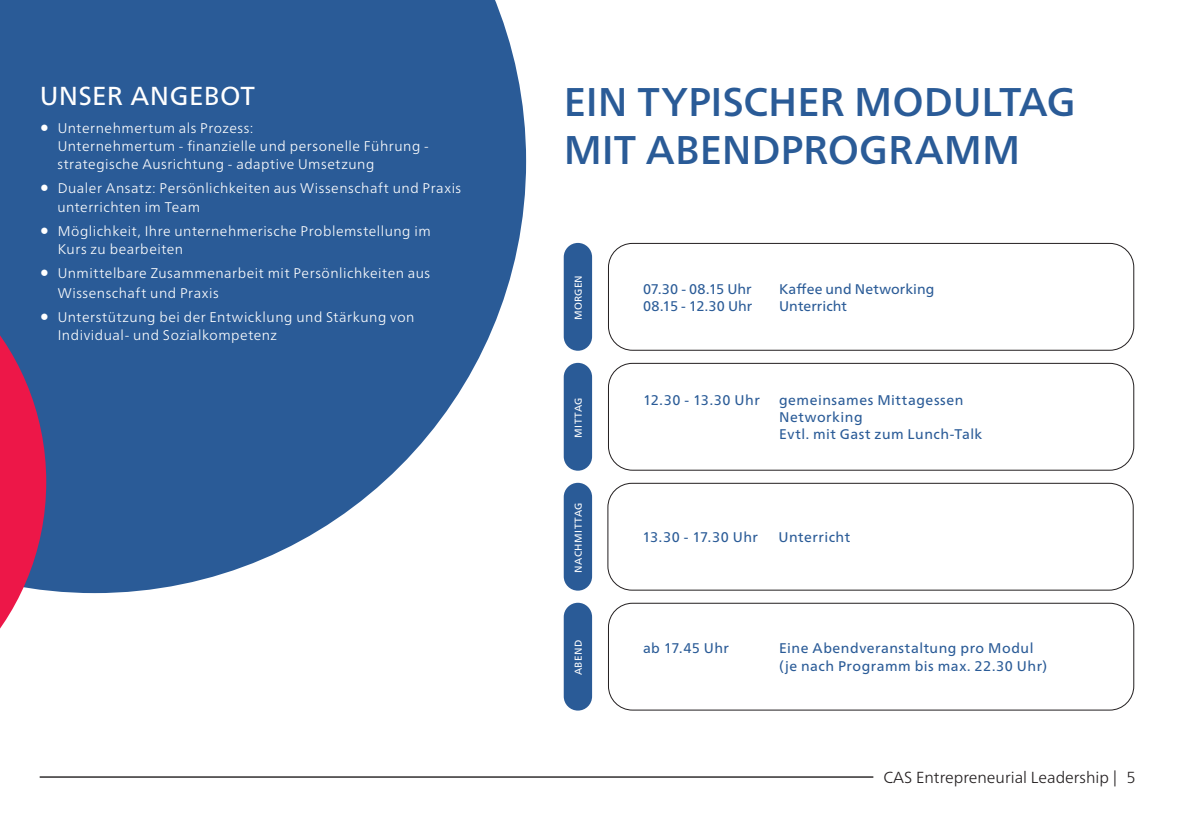
<style>
.page{position:relative;width:1191px;height:840px;background:#fff}
.page>*{position:absolute;margin:0;border:0;box-sizing:border-box;transform-origin:0 0}
.t1{font:500 40px/48px "Frutiger Neue LT Pro";letter-spacing:-.005em;color:#2a5b97}
.t2{font:26px "Frutiger Neue LT Pro";letter-spacing:.015em;color:#fff}
.t3{font:300 16px "Frutiger Neue LT Pro";color:#231f20}
.t4{font:300 14px/18px "Frutiger Neue LT Pro";letter-spacing:.035em;color:#fff}
.t5{font:14px "Frutiger Neue LT Pro";letter-spacing:.035em;color:#2a5b97}
.t6{font:14px "Frutiger Neue LT Pro";letter-spacing:.005em;color:#2a5b97}
.t7{font:14px "Frutiger Neue LT Pro";letter-spacing:.01em;color:#2a5b97}
.t8{font:10px "Frutiger Neue LT Pro";letter-spacing:.045em;color:#fff}
.s1{font-family:"Minion Pro";font-weight:400;font-size:24px}
</style>
<div class="page">
<hr style="left:40px;top:775px;width:833px;height:2px;background:#231f20">
<svg style="left:0;top:0;width:526px;height:592px;background:#4872a5"></svg>
<div style="left:564px;top:243px;width:28px;height:107px;background:#2a5b97;border-radius:14px"></div>
<div style="left:608px;top:243px;width:526px;height:107px;border:1px solid #231f20;border-radius:24px"></div>
<div style="left:564px;top:362px;width:28px;height:108px;background:#2a5b97;border-radius:14px"></div>
<div style="left:564px;top:482px;width:28px;height:108px;background:#2a5b97;border-radius:14px"></div>
<div style="left:564px;top:602px;width:28px;height:108px;background:#2a5b97;border-radius:14px"></div>
<div style="left:608px;top:362px;width:526px;height:108px;border:1px solid #231f20;border-radius:24px"></div>
<div style="left:607px;top:482px;width:526px;height:108px;border:1px solid #231f20;border-radius:24px"></div>
<div style="left:608px;top:602px;width:526px;height:108px;border:1px solid #231f20;border-radius:24px"></div>
<svg style="left:0;top:226px;width:46px;height:403px;background:#9b4476"></svg>
<p class="t2" style="left:40px;top:80px;width:217px">UNSER ANGEBOT</p>
<p class="t4" style="left:57px;top:119px;width:373px;text-indent:-18px"><span class="s1">•</span> Unternehmertum als Prozess:<br>Unternehmertum - finanzielle und personelle Führung - strategische Ausrichtung - adaptive Umsetzung</p>
<p class="t4" style="left:57px;top:179px;width:405px;text-indent:-18px"><span class="s1">•</span> Dualer Ansatz: Persönlichkeiten aus Wissenschaft und Praxis unterrichten im Team</p>
<p class="t4" style="left:58px;top:221px;width:374px;text-indent:-18px"><span class="s1">•</span> Möglichkeit, Ihre unternehmerische Problemstellung im<br>Kurs zu bearbeiten</p>
<p class="t4" style="left:58px;top:262px;width:374px;line-height:20px;text-indent:-18px"><span class="s1">•</span> Unmittelbare Zusammenarbeit mit Persönlichkeiten aus<br>Wissenschaft und Praxis</p>
<p class="t4" style="left:58px;top:307px;width:358px;text-indent:-18px"><span class="s1">•</span> Unterstützung bei der Entwicklung und Stärkung von<br>Individual- und Sozialkompetenz</p>
<p class="t1" style="left:564px;top:78px;width:513px">EIN TYPISCHER MODULTAG<br>MIT ABENDPROGRAMM</p>
<p class="t8" style="left:572px;top:320px;width:46px;rotate:-90deg">MORGEN</p>
<p class="t6" style="left:643px;top:280px;width:110px">07.30 - 08.15 Uhr</p>
<p class="t7" style="left:779px;top:280px;width:157px">Kaffee und Networking</p>
<p class="t6" style="left:643px;top:297px;width:111px">08.15 - 12.30 Uhr</p>
<p class="t6" style="left:779px;top:297px;width:69px">Unterricht</p>
<p class="t8" style="left:572px;top:437px;width:42px;rotate:-90deg">MITTAG</p>
<p class="t8" style="left:572px;top:572px;width:71px;rotate:-90deg">NACHMITTAG</p>
<p class="t8" style="left:572px;top:675px;width:37px;rotate:-90deg">ABEND</p>
<p class="t5" style="left:643px;top:391px;width:118px">12.30 - 13.30 Uhr</p>
<p class="t5" style="left:779px;top:391px;width:186px">gemeinsames Mittagessen</p>
<p class="t5" style="left:779px;top:408px;width:85px">Networking</p>
<p class="t5" style="left:779px;top:425px;width:205px">Evtl. mit Gast zum Lunch-Talk</p>
<p class="t5" style="left:642px;top:528px;width:117px">13.30 - 17.30 Uhr</p>
<p class="t5" style="left:778px;top:528px;width:73px">Unterricht</p>
<p class="t5" style="left:643px;top:639px;width:88px">ab 17.45 Uhr</p>
<p class="t5" style="left:779px;top:639px;width:256px">Eine Abendveranstaltung pro Modul</p>
<p class="t5" style="left:779px;top:657px;width:269px">(je nach Programm bis max. 22.30 Uhr)</p>
<p class="t3" style="left:883px;top:767px;width:254px">CAS Entrepreneurial Leadership | 5</p>
</div>
